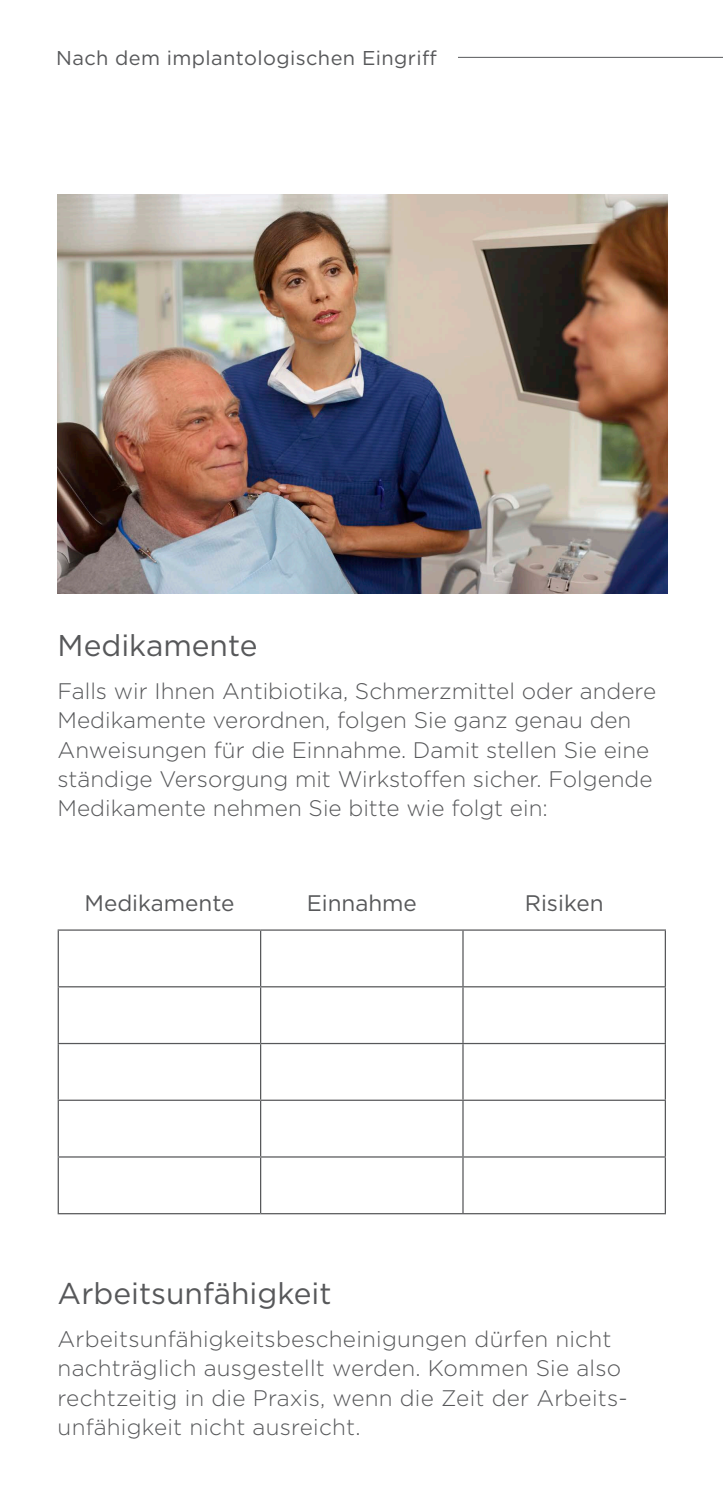
<style>
.page{position:relative;width:723px;height:1489px;background:#fff}
.page>*{position:absolute;margin:0;border:0;box-sizing:border-box;transform-origin:0 0}
.t1{font:30px "Gotham";color:#57585a}
.t2{font:300 22.5px/29.2px "Gotham";color:#57585a}
.t3{font:22.5px "Gotham";color:#57585a}
.t4{font:20px "Gotham";letter-spacing:.02em;color:#57585a}
</style>
<div class="page">
<hr style="left:458px;top:57px;width:265px;height:1px;background:#57585a">
<hr style="left:58px;top:929px;width:203px;height:1px;background:#57585a">
<hr style="left:58px;top:930px;width:1px;height:56px;background:#57585a">
<hr style="left:261px;top:929px;width:202px;height:1px;background:#57585a">
<hr style="left:260px;top:930px;width:1px;height:56px;background:#57585a">
<hr style="left:463px;top:929px;width:203px;height:1px;background:#57585a">
<hr style="left:462px;top:930px;width:2px;height:56px;background:#57585a">
<hr style="left:665px;top:930px;width:1px;height:56px;background:#57585a">
<hr style="left:58px;top:986px;width:203px;height:1px;background:#57585a">
<hr style="left:58px;top:987px;width:1px;height:55px;background:#57585a">
<hr style="left:261px;top:986px;width:202px;height:1px;background:#57585a">
<hr style="left:260px;top:987px;width:1px;height:55px;background:#57585a">
<hr style="left:463px;top:986px;width:203px;height:1px;background:#57585a">
<hr style="left:462px;top:987px;width:2px;height:55px;background:#57585a">
<hr style="left:665px;top:987px;width:1px;height:55px;background:#57585a">
<hr style="left:58px;top:1042px;width:203px;height:2px;background:#57585a">
<hr style="left:58px;top:1044px;width:1px;height:55px;background:#57585a">
<hr style="left:261px;top:1042px;width:202px;height:2px;background:#57585a">
<hr style="left:260px;top:1044px;width:1px;height:55px;background:#57585a">
<hr style="left:463px;top:1042px;width:203px;height:2px;background:#57585a">
<hr style="left:462px;top:1044px;width:2px;height:55px;background:#57585a">
<hr style="left:665px;top:1044px;width:1px;height:55px;background:#57585a">
<hr style="left:58px;top:1099px;width:203px;height:1px;background:#57585a">
<hr style="left:58px;top:1100px;width:1px;height:56px;background:#57585a">
<hr style="left:261px;top:1099px;width:202px;height:1px;background:#57585a">
<hr style="left:260px;top:1100px;width:1px;height:56px;background:#57585a">
<hr style="left:463px;top:1099px;width:203px;height:1px;background:#57585a">
<hr style="left:462px;top:1100px;width:2px;height:56px;background:#57585a">
<hr style="left:665px;top:1100px;width:1px;height:56px;background:#57585a">
<hr style="left:58px;top:1156px;width:203px;height:1px;background:#57585a">
<hr style="left:58px;top:1157px;width:1px;height:55px;background:#57585a">
<hr style="left:261px;top:1156px;width:202px;height:1px;background:#57585a">
<hr style="left:260px;top:1157px;width:1px;height:55px;background:#57585a">
<hr style="left:463px;top:1156px;width:203px;height:1px;background:#57585a">
<hr style="left:462px;top:1157px;width:2px;height:55px;background:#57585a">
<hr style="left:665px;top:1157px;width:1px;height:55px;background:#57585a">
<hr style="left:58px;top:1212px;width:203px;height:2px;background:#57585a">
<hr style="left:261px;top:1212px;width:202px;height:2px;background:#57585a">
<hr style="left:463px;top:1212px;width:203px;height:2px;background:#57585a">
<img style="left:57px;top:195px;width:610px;height:399px">
<p class="t4" style="left:56px;top:45px;width:382px">Nach dem implantologischen Eingriff</p>
<h1 class="t1" style="left:58px;top:625px;width:201px">Medikamente</h1>
<p class="t2" style="left:58px;top:675px;width:600px">Falls wir Ihnen Antibiotika, Schmerzmittel oder andere Medikamente verordnen, folgen Sie ganz genau den Anweisungen für die Einnahme. Damit stellen Sie eine ständige Versorgung mit Wirkstoffen sicher. Folgende Medikamente nehmen Sie bitte wie folgt ein:</p>
<p class="t3" style="left:84px;top:888px;width:151px">Medikamente</p>
<p class="t3" style="left:307px;top:888px;width:112px">Einnahme</p>
<p class="t3" style="left:525px;top:888px;width:80px">Risiken</p>
<h1 class="t1" style="left:58px;top:1273px;width:275px">Arbeitsunfähigkeit</h1>
<p class="t2" style="left:58px;top:1323px;width:571px">Arbeitsunfähigkeitsbescheinigungen dürfen nicht nachträglich ausgestellt werden. Kommen Sie also rechtzeitig in die Praxis, wenn die Zeit der Arbeits&shy;unfähigkeit nicht ausreicht.</p>
</div>
